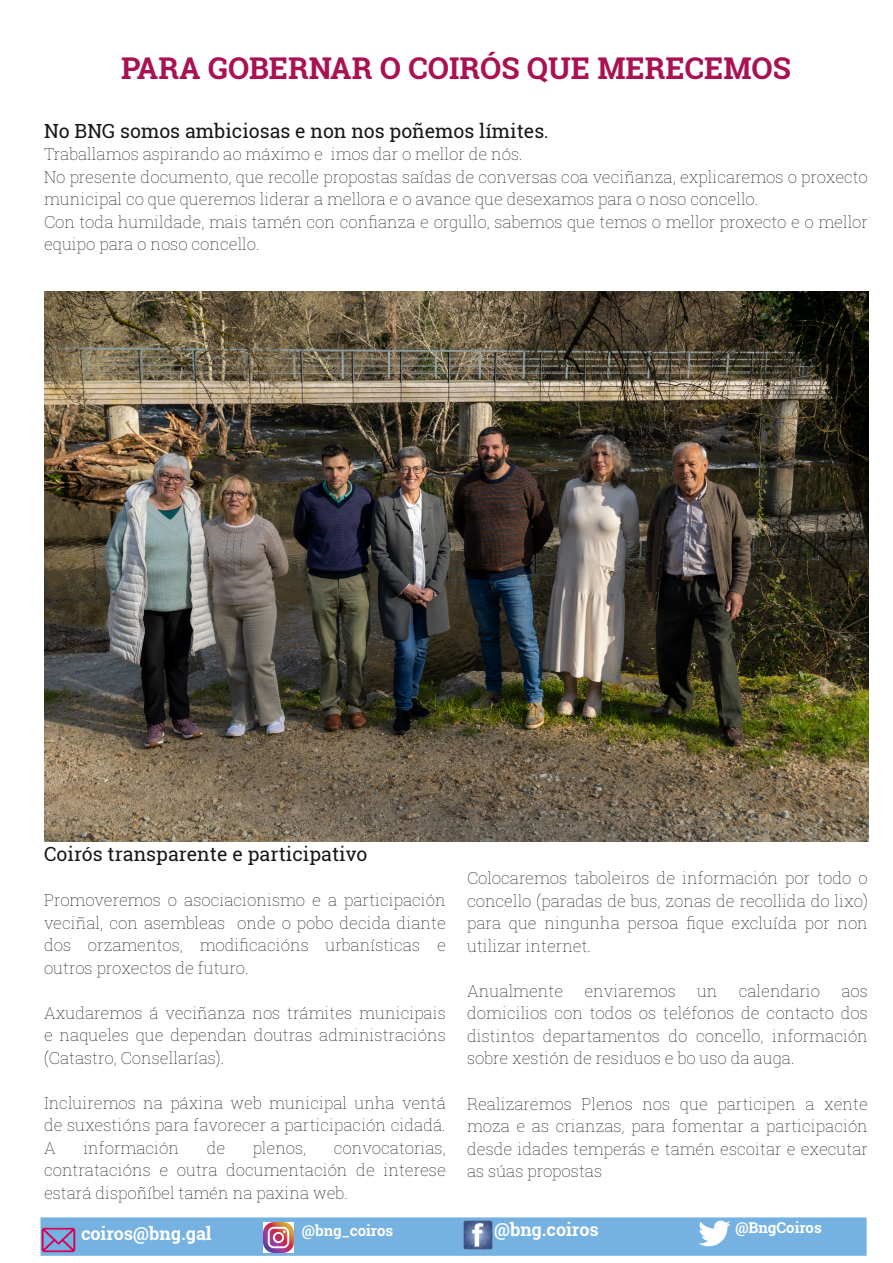
<style>
.page{position:relative;width:893px;height:1263px;background:#fff}
.page>*{position:absolute;margin:0;border:0;box-sizing:border-box;transform-origin:0 0}
.t1{font:700 30px "Roboto Slab";color:#a91153}
.t2{font:19.5px "Roboto Slab";color:#181715}
.t3{font:700 18px "Roboto Slab";color:#fff}
.t4{font:100 16.5px/22.5px "Roboto Slab";color:#181715;text-align:justify}
.t5{font:700 15px "Roboto Slab";color:#fff}
.s1{font-size:18px}
</style>
<div class="page">
<div style="left:41px;top:1218px;width:825px;height:37px;background:#76b2e1"></div>
<div style="left:41px;top:1217px;width:826px;height:39px;border:2px solid #76b2e1"></div>
<img style="left:41px;top:1228px;width:34px;height:24px">
<img style="left:463px;top:1220px;width:30px;height:29px">
<img style="left:263px;top:1223px;width:30px;height:30px">
<img style="left:698px;top:1220px;width:33px;height:27px">
<img style="left:44px;top:292px;width:825px;height:550px">
<h1 class="t1" style="left:121px;top:48px;width:671px">PARA GOBERNAR O COIRÓS QUE MERECEMOS</h1>
<p class="t2" style="left:44px;top:117px;width:506px">No BNG somos ambiciosas e non nos poñemos límites<span class="s1">.</span></p>
<p class="t4" style="left:44px;top:143px;width:825px;text-align:left">Traballamos aspirando ao máximo e imos dar o mellor de nós.<br>No presente documento, que recolle propostas saídas de conversas coa veciñanza, explicaremos o proxecto municipal co que queremos liderar a mellora e o avance que desexamos para o noso concello.<br>Con toda humildade, mais tamén con confianza e orgullo, sabemos que temos o mellor proxecto e o mellor equipo para o noso concello.</p>
<p class="t2" style="left:44px;top:841px;width:325px">Coirós transparente e participativo</p>
<p class="t4" style="left:44px;top:888px;width:403px">Promoveremos o asociacionismo e a participación veciñal, con asembleas onde o pobo decida diante dos orzamentos, modificacións urbanísticas e outros proxectos de futuro.</p>
<p class="t4" style="left:44px;top:1001px;width:403px">Axudaremos á veciñanza nos trámites municipais e naqueles que dependan doutras administracións (Catastro, Consellarías).</p>
<p class="t4" style="left:44px;top:1091px;width:403px">Incluiremos na páxina web municipal unha ventá de suxestións para favorecer a participación cidadá.<br>A</p>
<p class="t4" style="left:83px;top:1136px;width:97px">información</p>
<p class="t4" style="left:207px;top:1136px;width:20px">de</p>
<p class="t4" style="left:253px;top:1136px;width:55px">plenos,</p>
<p class="t4" style="left:44px;top:1136px;width:403px;text-indent:290px">convocatorias, contratacións e outra documentación de interese estará dispoñíbel tamén na paxina web.</p>
<p class="t4" style="left:467px;top:867px;width:402px">Colocaremos taboleiros de información por todo o concello (paradas de bus, zonas de recollida do lixo) para que ningunha persoa fique excluída por non utilizar internet.</p>
<p class="t4" style="left:467px;top:979px;width:98px">Anualmente</p>
<p class="t4" style="left:584px;top:979px;width:93px">enviaremos</p>
<p class="t4" style="left:697px;top:979px;width:22px">un</p>
<p class="t4" style="left:739px;top:979px;width:83px">calendario</p>
<p class="t4" style="left:467px;top:979px;width:402px;text-indent:374px">aos domicilios con todos os teléfonos de contacto dos distintos departamentos do concello, información sobre xestión de residuos e bo uso da auga.</p>
<p class="t4" style="left:467px;top:1092px;width:402px">Realizaremos Plenos nos que participen a xente moza e as crianzas, para fomentar a participación desde idades temperás e tamén escoitar e executar as súas propostas</p>
<p class="t3" style="left:81px;top:1221px;width:132px">coiros@bng.gal</p>
<p class="t5" style="left:302px;top:1220px;width:93px">@bng_coiros</p>
<p class="t3" style="left:494px;top:1217px;width:106px">@bng.coiros</p>
<p class="t5" style="left:735px;top:1218px;width:88px">@BngCoiros</p>
</div>
